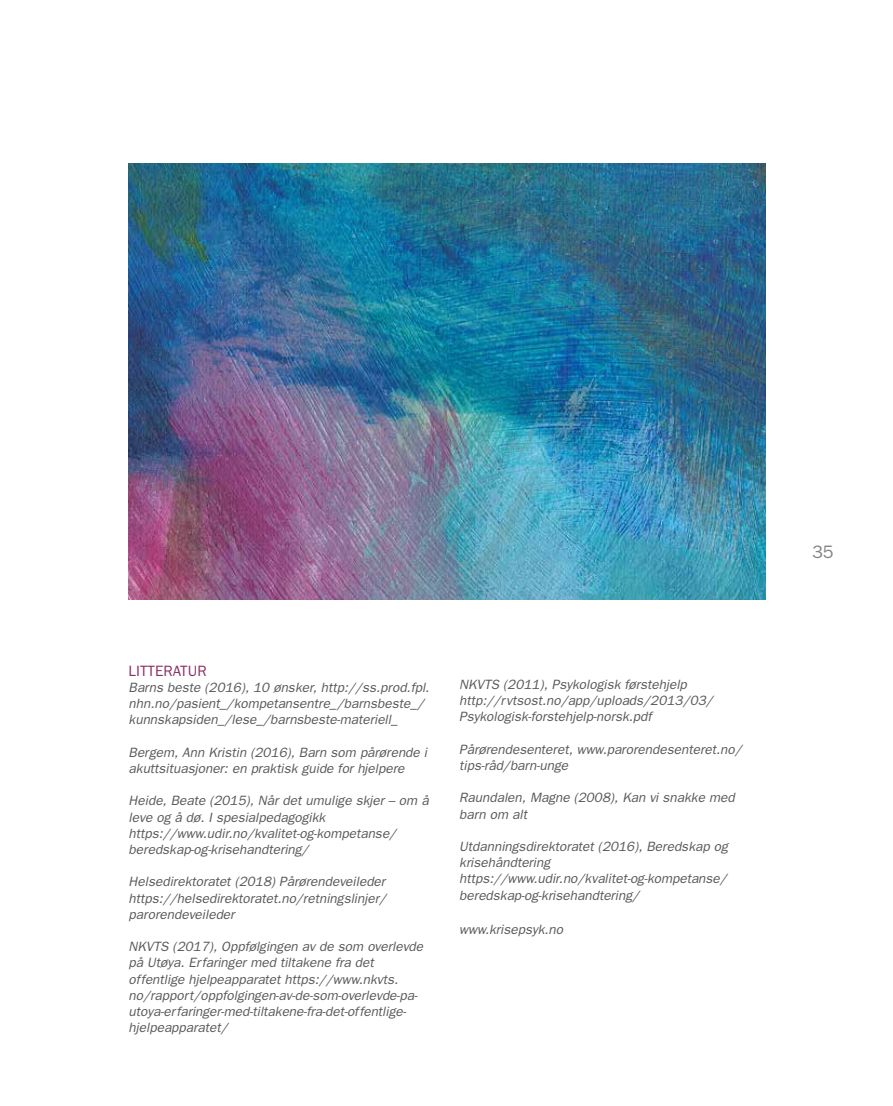
<style>
.page{position:relative;width:893px;height:1106px;background:#fff}
.page>*{position:absolute;margin:0;border:0;box-sizing:border-box;transform-origin:0 0}
.t1{font:18px "Franklin Gothic";color:#808285}
.t2{font:15px "Franklin Gothic";color:#8a3164}
.t3{font:italic 13.5px/16.2px "Franklin Gothic";color:#58595b}
</style>
<div class="page">
<img style="left:129px;top:164px;width:636px;height:436px">
<p class="t2" style="left:129px;top:662px;width:80px">LITTERATUR</p>
<p class="t3" style="left:129px;top:679px;width:302px">Barns beste (2016), 10 ønsker, http://ss.prod.fpl. nhn.no/pasient_/kompetansentre_/barnsbeste_/ kunnskapsiden_/lese_/barnsbeste-materiell_</p>
<p class="t3" style="left:129px;top:743px;width:300px">Bergem, Ann Kristin (2016), Barn som pårørende i akuttsituasjoner: en praktisk guide for hjelpere</p>
<p class="t3" style="left:129px;top:792px;width:301px">Heide, Beate (2015), Når det umulige skjer – om å leve og å dø. I spesialpedagogikk https://www.udir.no/kvalitet-og-kompetanse/ beredskap-og-krisehandtering/</p>
<p class="t3" style="left:129px;top:873px;width:259px;text-align:justify">Helsedirektoratet (2018) Pårørendeveileder https://helsedirektoratet.no/retningslinjer/ parorendeveileder</p>
<p class="t3" style="left:129px;top:938px;width:296px">NKVTS (2017), Oppfølgingen av de som overlevde på Utøya. Erfaringer med tiltakene fra det offentlige hjelpeapparatet https://www.nkvts. no/rapport/oppfolgingen-av-de-som-overlevde-pa&shy;utoya-erfaringer-med-tiltakene-fra-det-offentlige&shy;hjelpeapparatet/</p>
<p class="t3" style="left:459px;top:676px;width:255px">NKVTS (2011), Psykologisk førstehjelp http://rvtsost.no/app/uploads/2013/03/<br>Psykologisk-forstehjelp-norsk.pdf</p>
<p class="t3" style="left:459px;top:740px;width:284px">Pårørendesenteret, www.parorendesenteret.no/ tips-råd/barn-unge</p>
<p class="t3" style="left:459px;top:789px;width:277px">Raundalen, Magne (2008), Kan vi snakke med barn om alt</p>
<p class="t3" style="left:459px;top:838px;width:270px">Utdanningsdirektoratet (2016), Beredskap og krisehåndtering https://www.udir.no/kvalitet-og-kompetanse/ beredskap-og-krisehandtering/</p>
<p class="t3" style="left:459px;top:920px;width:105px">www.krisepsyk.no</p>
<h1 class="t1" style="left:812px;top:541px;width:23px">35</h1>
</div>
